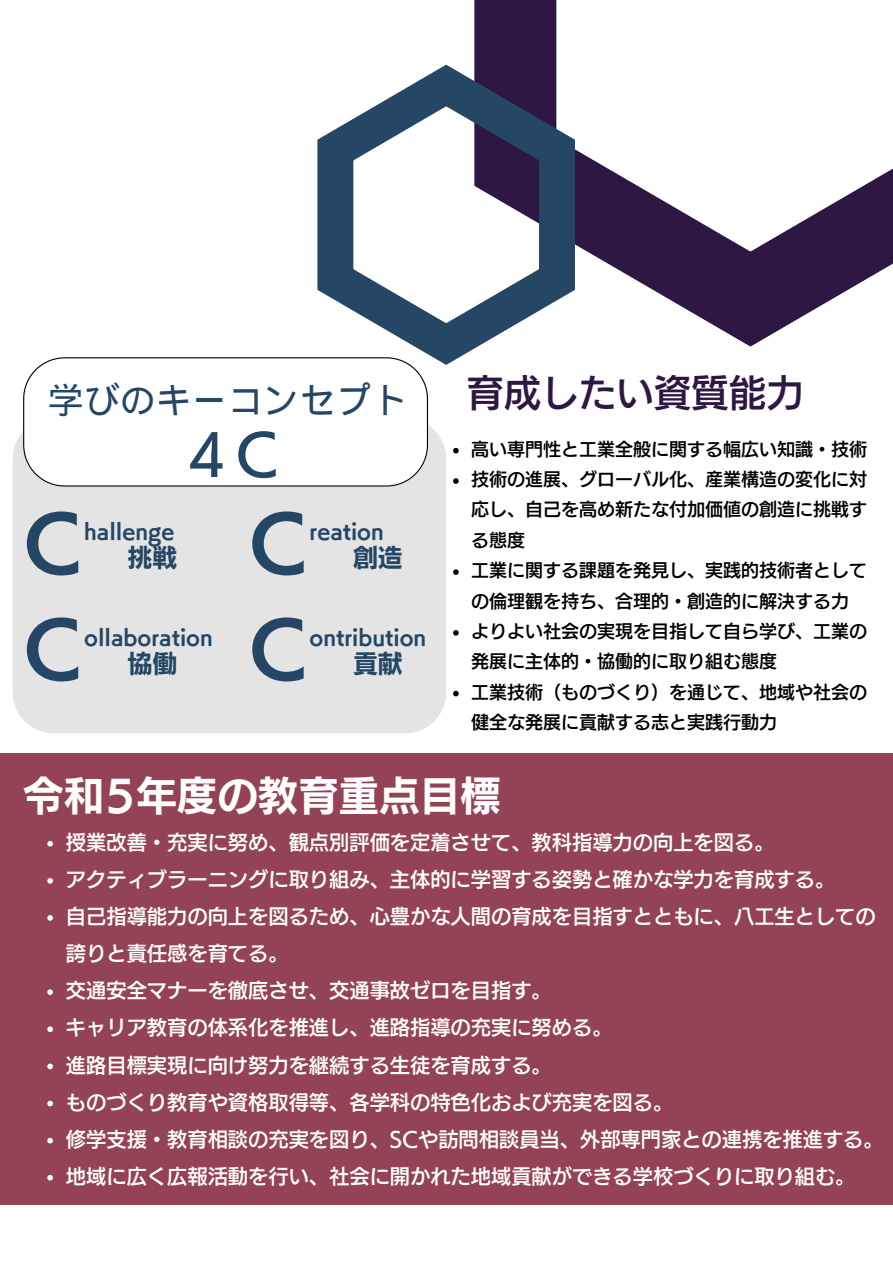
<style>
.page{position:relative;width:893px;height:1264px;background:#fff}
.page>*{position:absolute;margin:0;border:0;box-sizing:border-box;transform-origin:0 0}
.t1{font:71.85px "TEST UD Kakugo Large B";color:#254765}
.t2{font:54px "Canva UD Kakugo Large Pr 6 N DB";color:#254765}
.t3{font:40.5px "TEST UD Kakugo Large B";color:#fff}
.t4{font:37.5px "Canva UD Kakugo Large Pr 6 N DB";color:#2e1743}
.t5{font:36px "Wen Quan Yi Micro Hei";color:#254765}
.t6{font:24.9px "TEST UD Kakugo Large B";color:#254765}
.t7{font:20.25px/37px "Canva UD Kakugo Large Pr 6 N DB";color:#fff}
.t8{font:20.25px "TEST UD Kakugo Large B";color:#254765}
.t9{font:18px/30.3px "Canva UD Kakugo Large Pr 6 N DB";color:#000}
</style>
<div class="page">
<div style="left:0;top:753px;width:892px;height:451px;background:#934355"></div>
<svg style="left:474px;top:0;width:418px;height:346px"></svg>
<svg style="left:317px;top:65px;width:258px;height:300px"></svg>
<div style="left:13px;top:425px;width:433px;height:308px;background:#e4e4e5"></div>
<svg style="left:23px;top:357px;width:405px;height:129px"></svg>
<svg style="left:453px;top:448px;width:5px;height:5px"></svg>
<svg style="left:453px;top:478px;width:5px;height:6px"></svg>
<svg style="left:453px;top:569px;width:5px;height:6px"></svg>
<svg style="left:453px;top:630px;width:5px;height:5px"></svg>
<svg style="left:453px;top:690px;width:5px;height:6px"></svg>
<svg style="left:47px;top:841px;width:6px;height:5px"></svg>
<svg style="left:47px;top:878px;width:6px;height:5px"></svg>
<svg style="left:47px;top:915px;width:6px;height:5px"></svg>
<svg style="left:47px;top:989px;width:6px;height:6px"></svg>
<svg style="left:47px;top:1026px;width:6px;height:6px"></svg>
<svg style="left:47px;top:1063px;width:6px;height:6px"></svg>
<svg style="left:47px;top:1100px;width:6px;height:6px"></svg>
<svg style="left:47px;top:1137px;width:6px;height:6px"></svg>
<svg style="left:47px;top:1175px;width:6px;height:5px"></svg>
<p class="t5" style="left:48px;top:379px;width:361px">学びのキーコンセプト</p>
<p class="t1" style="left:23px;top:507px;width:60px">C</p>
<p class="t8" style="left:84px;top:521px;width:92px">hallenge</p>
<p class="t6" style="left:128px;top:545px;width:51px">挑戦</p>
<p class="t2" style="left:181px;top:427px;width:98px">４C</p>
<p class="t1" style="left:249px;top:507px;width:60px">C</p>
<p class="t8" style="left:309px;top:521px;width:76px">reation</p>
<p class="t6" style="left:353px;top:545px;width:51px">創造</p>
<p class="t1" style="left:23px;top:613px;width:60px">C</p>
<p class="t8" style="left:84px;top:627px;width:130px">ollaboration</p>
<p class="t6" style="left:128px;top:651px;width:51px">協働</p>
<p class="t1" style="left:249px;top:613px;width:60px">C</p>
<p class="t8" style="left:309px;top:627px;width:118px">ontribution</p>
<p class="t6" style="left:353px;top:651px;width:51px">貢献</p>
<p class="t4" style="left:466px;top:374px;width:334px">育成したい資質能力</p>
<p class="t9" style="left:471px;top:434px;width:397px">高い専門性と工業全般に関する幅広い知識・技術</p>
<p class="t9" style="left:471px;top:464px;width:397px;text-align:justify">技術の進展、グローバル化、産業構造の変化に対応し、自己を高め新たな付加価値の創造に挑戦する態度</p>
<p class="t9" style="left:471px;top:555px;width:397px">工業に関する課題を発見し、実践的技術者としての倫理観を持ち、合理的・創造的に解決する力</p>
<p class="t9" style="left:471px;top:616px;width:397px">よりよい社会の実現を目指して自ら学び、工業の発展に主体的・協働的に取り組む態度</p>
<p class="t9" style="left:471px;top:676px;width:397px">工業技術（ものづくり）を通じて、地域や社会の健全な発展に貢献する志と実践行動力</p>
<p class="t3" style="left:23px;top:775px;width:479px">令和５年度の教育重点目標</p>
<p class="t7" style="left:66px;top:823px;width:710px">授業改善・充実に努め、観点別評価を定着させて、教科指導力の向上を図る。</p>
<p class="t7" style="left:66px;top:860px;width:770px">アクティブラーニングに取り組み、主体的に学習する姿勢と確かな学力を育成する。</p>
<p class="t7" style="left:66px;top:897px;width:811px">自己指導能力の向上を図るため、心豊かな人間の育成を目指すとともに、八工生としての誇りと責任感を育てる。</p>
<p class="t7" style="left:66px;top:972px;width:487px">交通安全マナーを徹底させ、交通事故ゼロを目指す。</p>
<p class="t7" style="left:66px;top:1009px;width:548px">キャリア教育の体系化を推進し、進路指導の充実に努める。</p>
<p class="t7" style="left:66px;top:1046px;width:487px">進路目標実現に向け努力を継続する生徒を育成する。</p>
<p class="t7" style="left:66px;top:1083px;width:608px">ものづくり教育や資格取得等、各学科の特色化および充実を図る。</p>
<p class="t7" style="left:66px;top:1120px;width:819px">修学支援・教育相談の充実を図り、SCや訪問相談員当、外部専門家との連携を推進する。</p>
<p class="t7" style="left:66px;top:1157px;width:791px">地域に広く広報活動を行い、社会に開かれた地域貢献ができる学校づくりに取り組む。</p>
</div>
